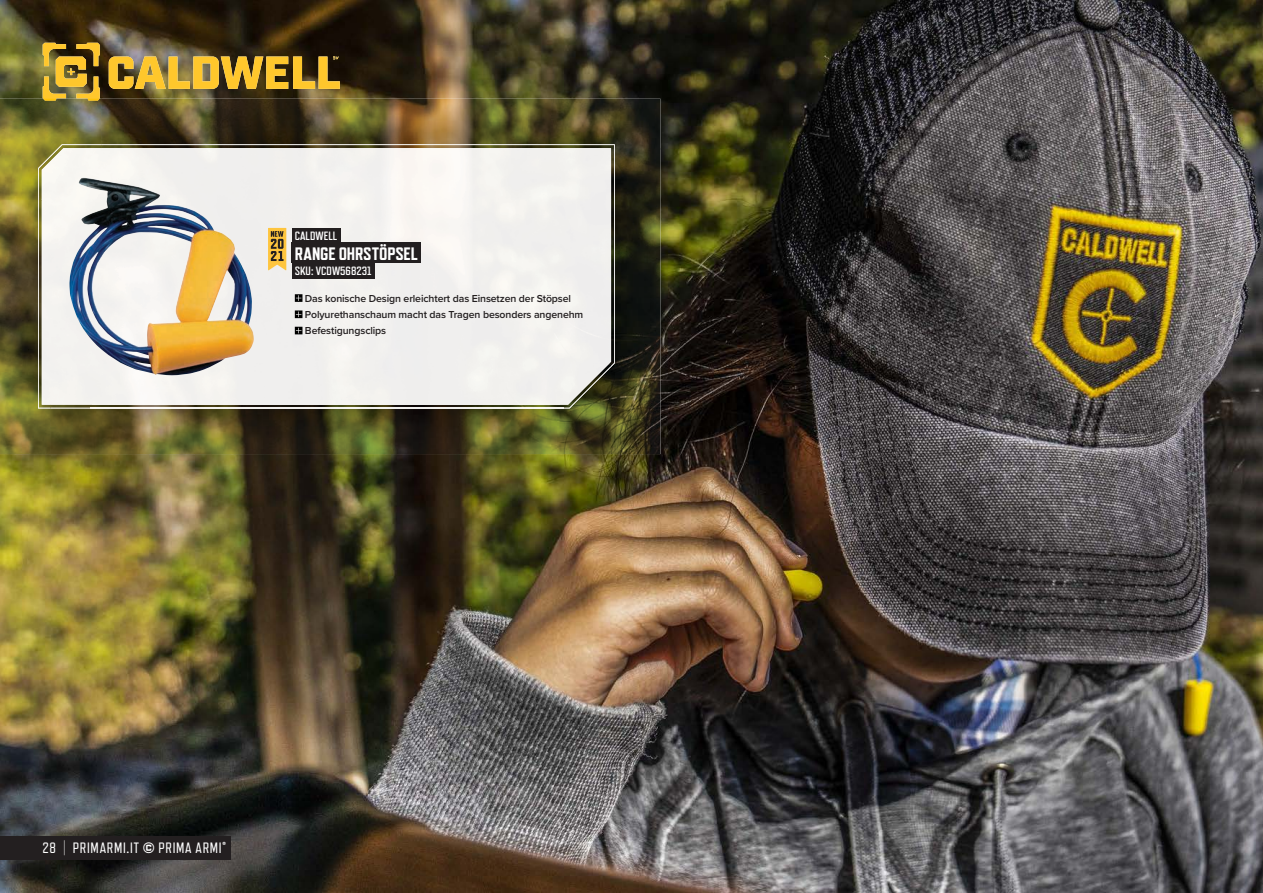
<style>
.page{position:relative;width:1263px;height:893px;background:#fff}
.page>*{position:absolute;margin:0;border:0;box-sizing:border-box;transform-origin:0 0}
.t1{font:800 18px "Refrigerator Deluxe";letter-spacing:-.01em;color:#fff}
.t2{font:15px "Refrigerator Deluxe";letter-spacing:.045em;color:#fff}
.t3{font:700 12px "Refrigerator Deluxe";color:#fff}
.t4{font:600 10.5px/16.2px "Proxima Nova";letter-spacing:-.01em;color:#231f20}
.s1{font-weight:800}
</style>
<div class="page">
<img style="left:0;top:0;width:1263px;height:893px">
<svg style="left:43px;top:43px;width:297px;height:56px;background:#8e732c"></svg>
<div style="left:0;top:836px;width:231px;height:23px;background:#231f20"></div>
<img style="left:0;top:99px;width:101px;height:101px">
<img style="left:101px;top:99px;width:559px;height:50px">
<img style="left:610px;top:149px;width:50px;height:305px">
<img style="left:0;top:200px;width:50px;height:254px">
<img style="left:559px;top:405px;width:51px;height:49px">
<img style="left:50px;top:405px;width:509px;height:49px">
<img style="left:43px;top:99px;width:56px;height:2px">
<div style="left:94px;top:200px;width:465px;height:204px;background:#f1f0ee"></div>
<img style="left:94px;top:200px;width:160px;height:175px">
<img style="left:38px;top:144px;width:577px;height:52px">
<img style="left:38px;top:196px;width:53px;height:212px">
<img style="left:562px;top:196px;width:53px;height:212px">
<img style="left:90px;top:408px;width:473px;height:1px">
<img style="left:42px;top:148px;width:569px;height:52px">
<img style="left:42px;top:199px;width:52px;height:206px">
<img style="left:559px;top:199px;width:52px;height:206px">
<img style="left:93px;top:404px;width:467px;height:1px">
<svg style="left:268px;top:228px;width:18px;height:42px"></svg>
<svg style="left:292px;top:228px;width:129px;height:50px;background:#5d5a5a"></svg>
<svg style="left:295px;top:294px;width:7px;height:8px"></svg>
<svg style="left:295px;top:310px;width:7px;height:8px"></svg>
<svg style="left:295px;top:327px;width:7px;height:7px"></svg>
<p class="t3" style="left:295px;top:230px;width:44px">CALDWELL</p>
<h1 class="t1" style="left:295px;top:243px;width:124px">RANGE OHRSTÖPSEL</h1>
<p class="t3" style="left:295px;top:264px;width:78px">SKU: VCDW568231</p>
<p class="t4" style="left:305px;top:290px;width:280px">Das konische Design erleichtert das Einsetzen der Stöpsel<br>Polyurethanschaum macht das Tragen besonders angenehm<br>Befestigungsclips</p>
<h2 class="t2" style="left:43px;top:839px;width:185px">28 | PRIMARMI.IT <span class="s1">©</span> PRIMA ARMI<sup>®</sup></h2>
</div>
